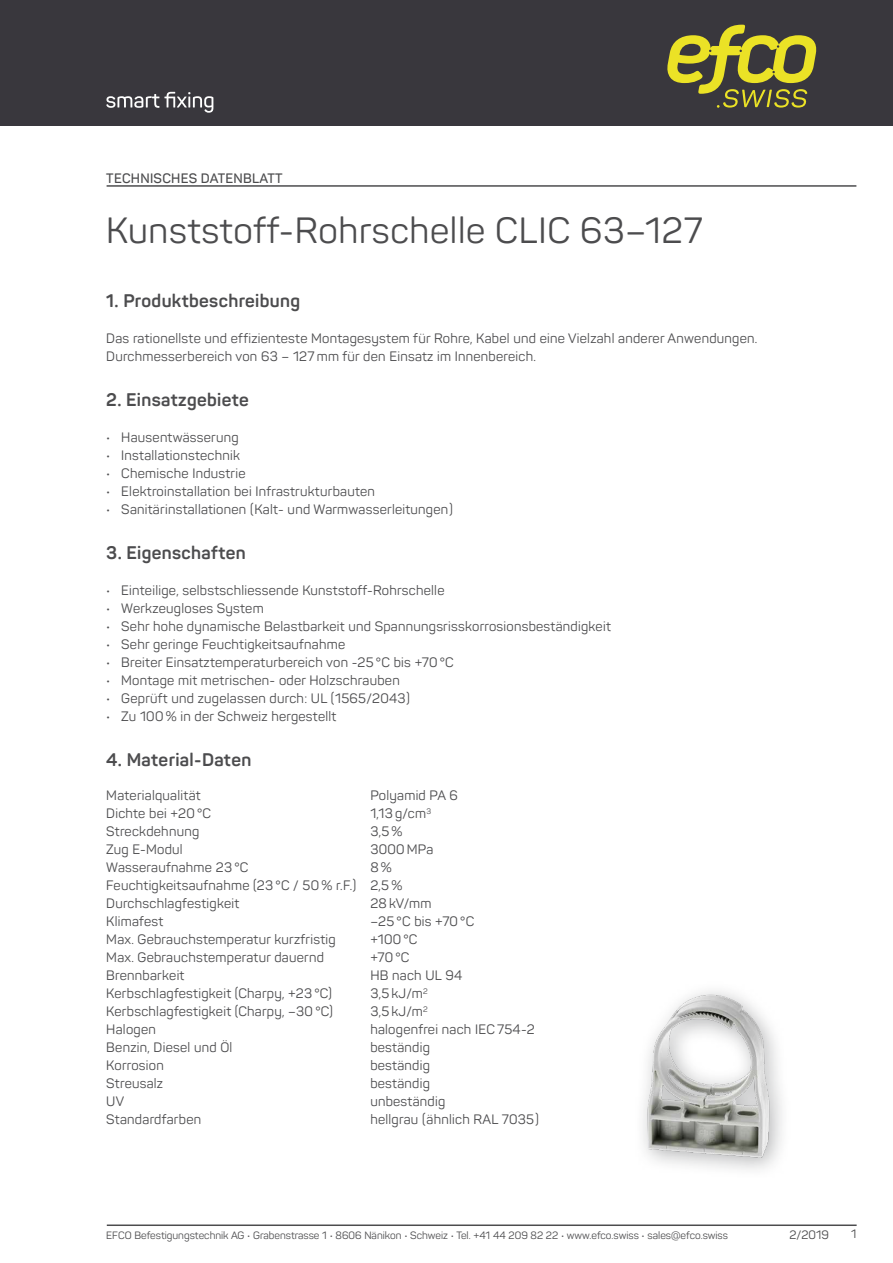
<style>
.page{position:relative;width:893px;height:1263px;background:#fff}
.page>*{position:absolute;margin:0;border:0;box-sizing:border-box;transform-origin:0 0}
.t1{font:36px "Panton";letter-spacing:.02em;color:#4c4c4e}
.t2{font:700 18px "Panton";letter-spacing:.02em;color:#4c4c4e}
.t3{font:13.5px/18px "Panton";letter-spacing:.02em;color:#4c4c4e}
.t4{font:600 13.5px "Panton";letter-spacing:.02em;color:#4c4c4e}
.t5{font:12px "Panton";color:#4c4c4e}
.t6{font:10.5px "Panton";color:#4c4c4e}
</style>
<div class="page">
<div style="left:0;top:0;width:893px;height:126px;background:#39373d"></div>
<svg style="left:667px;top:25px;width:150px;height:83px"></svg>
<svg style="left:106px;top:92px;width:107px;height:21px"></svg>
<hr style="left:107px;top:1224px;width:750px;height:2px;background:#4c4c4e">
<hr style="left:107px;top:185px;width:749px;height:2px;background:#4c4c4e">
<img style="left:643px;top:994px;width:139px;height:170px">
<p class="t4" style="left:106px;top:170px;width:178px">TECHNISCHES DATENBLATT</p>
<h1 class="t1" style="left:106px;top:209px;width:598px">Kunststoff-Rohrschelle CLIC 63–127</h1>
<h2 class="t2" style="left:106px;top:289px;width:195px">1. Produktbeschreibung</h2>
<p class="t3" style="left:106px;top:329px;width:653px">Das rationellste und effizienteste Montagesystem für Rohre, Kabel und eine Vielzahl anderer Anwendungen.<br>Durchmesserbereich von 63 – 127 mm für den Einsatz im Innenbereich.</p>
<h2 class="t2" style="left:106px;top:388px;width:144px">2. Einsatzgebiete</h2>
<p class="t3" style="left:106px;top:428px;width:134px">• Hausentwässerung</p>
<p class="t3" style="left:106px;top:446px;width:135px">• Installationstechnik</p>
<p class="t3" style="left:106px;top:464px;width:141px">• Chemische Industrie</p>
<p class="t3" style="left:106px;top:482px;width:270px">• Elektroinstallation bei Infrastrukturbauten</p>
<p class="t3" style="left:106px;top:500px;width:348px">• Sanitärinstallationen (Kalt- und Warmwasserleitungen)</p>
<h2 class="t2" style="left:106px;top:541px;width:141px">3. Eigenschaften</h2>
<p class="t3" style="left:106px;top:581px;width:340px">• Einteilige, selbstschliessende Kunststoff-Rohrschelle</p>
<p class="t3" style="left:106px;top:599px;width:159px">• Werkzeugloses System</p>
<p class="t3" style="left:106px;top:617px;width:506px">• Sehr hohe dynamische Belastbarkeit und Spannungsrisskorrosionsbeständigkeit</p>
<p class="t3" style="left:106px;top:635px;width:240px">• Sehr geringe Feuchtigkeitsaufnahme</p>
<p class="t3" style="left:106px;top:653px;width:349px">• Breiter Einsatztemperaturbereich von -25 °C bis +70 °C</p>
<p class="t3" style="left:106px;top:671px;width:295px">• Montage mit metrischen- oder Holzschrauben</p>
<p class="t3" style="left:106px;top:689px;width:305px">• Geprüft und zugelassen durch: UL (1565/2043)</p>
<p class="t3" style="left:106px;top:707px;width:232px">• Zu 100 % in der Schweiz hergestellt</p>
<h2 class="t2" style="left:106px;top:748px;width:147px">4. Material-Daten</h2>
<p class="t3" style="left:106px;top:786px;width:96px">Materialqualität</p>
<p class="t3" style="left:370px;top:786px;width:89px">Polyamid PA 6</p>
<p class="t3" style="left:106px;top:804px;width:106px">Dichte bei +20 °C</p>
<p class="t3" style="left:370px;top:804px;width:62px">1,13 g/cm<sup>3</sup></p>
<p class="t3" style="left:106px;top:822px;width:94px">Streckdehnung</p>
<p class="t3" style="left:370px;top:822px;width:34px">3,5 %</p>
<p class="t3" style="left:106px;top:840px;width:78px">Zug E-Modul</p>
<p class="t3" style="left:370px;top:840px;width:65px">3000 MPa</p>
<p class="t3" style="left:106px;top:858px;width:144px">Wasseraufnahme 23 °C</p>
<p class="t3" style="left:106px;top:858px;width:298px;text-indent:264px">8%<br>Feuchtigkeitsaufnahme (23 °C / 50 % r.F.) 2,5 %<br>Durchschlagfestigkeit</p>
<p class="t3" style="left:370px;top:894px;width:63px">28 kV/mm</p>
<p class="t3" style="left:106px;top:912px;width:59px">Klimafest</p>
<p class="t3" style="left:370px;top:912px;width:106px">–25 °C bis +70 °C</p>
<p class="t3" style="left:106px;top:930px;width:231px">Max. Gebrauchstemperatur kurzfristig</p>
<p class="t3" style="left:370px;top:930px;width:49px">+100 °C</p>
<p class="t3" style="left:106px;top:948px;width:219px">Max. Gebrauchstemperatur dauernd</p>
<p class="t3" style="left:370px;top:948px;width:41px">+70 °C</p>
<p class="t3" style="left:106px;top:966px;width:80px">Brennbarkeit</p>
<p class="t3" style="left:370px;top:966px;width:93px">HB nach UL 94</p>
<p class="t3" style="left:106px;top:984px;width:227px">Kerbschlagfestigkeit (Charpy, +23 °C)</p>
<p class="t3" style="left:370px;top:984px;width:59px">3,5 kJ/m<sup>2</sup></p>
<p class="t3" style="left:106px;top:1002px;width:228px">Kerbschlagfestigkeit (Charpy, –30 °C)</p>
<p class="t3" style="left:370px;top:1002px;width:59px">3,5 kJ/m<sup>2</sup></p>
<p class="t3" style="left:106px;top:1020px;width:51px">Halogen</p>
<p class="t3" style="left:370px;top:1020px;width:166px">halogenfrei nach IEC 754-2</p>
<p class="t3" style="left:106px;top:1038px;width:128px">Benzin, Diesel und Öl</p>
<p class="t3" style="left:370px;top:1038px;width:61px">beständig</p>
<p class="t3" style="left:106px;top:1056px;width:59px">Korrosion</p>
<p class="t3" style="left:370px;top:1056px;width:61px">beständig</p>
<p class="t3" style="left:106px;top:1074px;width:58px">Streusalz</p>
<p class="t3" style="left:370px;top:1074px;width:61px">beständig</p>
<p class="t3" style="left:106px;top:1092px;width:19px">UV</p>
<p class="t3" style="left:370px;top:1092px;width:76px">unbeständig</p>
<p class="t3" style="left:106px;top:1110px;width:96px">Standardfarben</p>
<p class="t3" style="left:370px;top:1110px;width:170px">hellgrau (ähnlich RAL 7035)</p>
<p class="t6" style="left:106px;top:1229px;width:623px">EFCO Befestigungstechnik AG • Grabenstrasse 1 • 8606 Nänikon • Schweiz • Tel. +41 44 209 82 22 • www.efco.swiss • sales@efco.swiss</p>
<p class="t5" style="left:789px;top:1227px;width:41px">2/2019</p>
<p class="t5" style="left:851px;top:1227px;width:7px">1</p>
</div>
